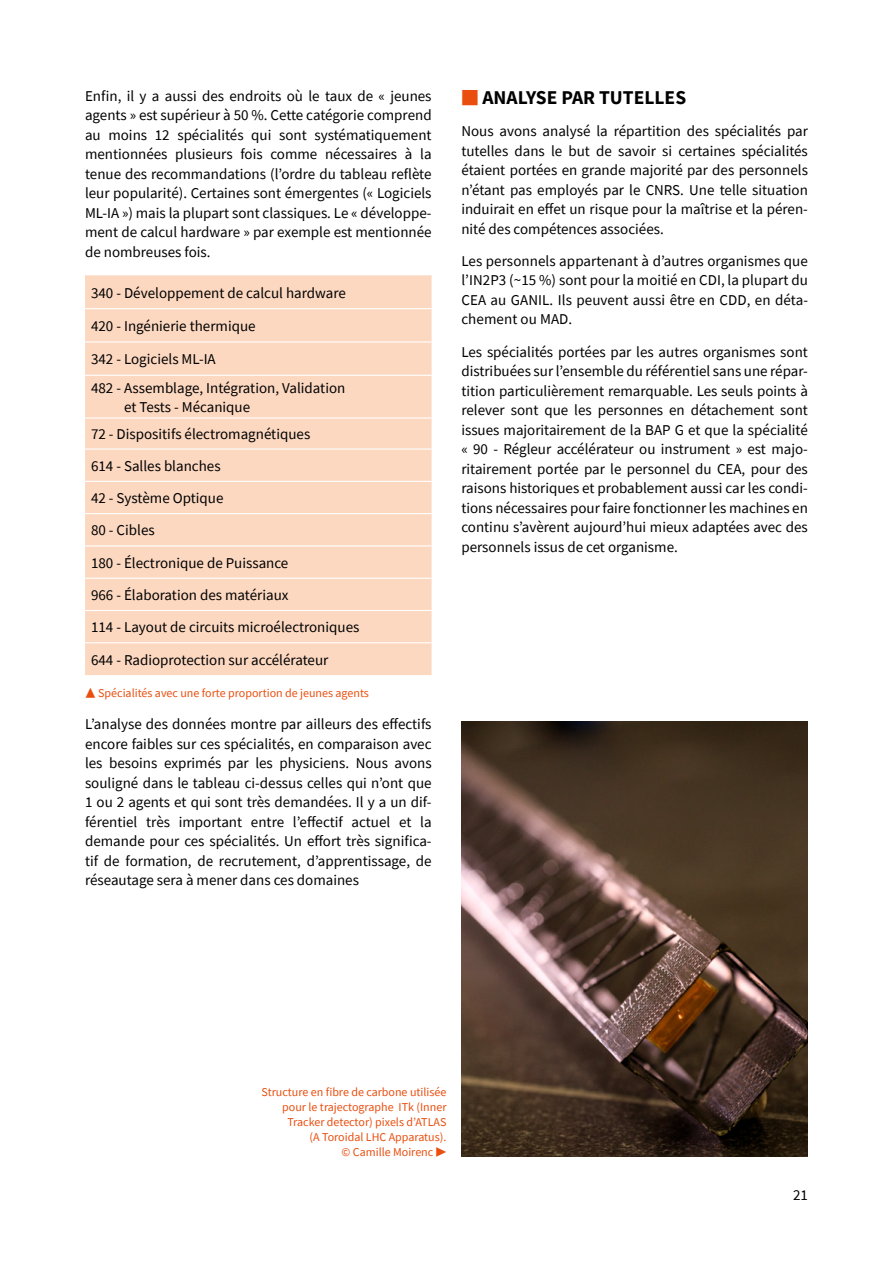
<style>
.page{position:relative;width:893px;height:1263px;background:#fff}
.page>*{position:absolute;margin:0;border:0;box-sizing:border-box;transform-origin:0 0}
.t1{font:700 19.5px "Source Sans Pro";color:#000}
.t2{font:15px/19.5px "Source Sans Pro";color:#000;text-align:justify}
.t3{font:12px/15px "Source Sans Pro";color:#e94e0f;text-align:right}
.s1{color:#e94e0f}
</style>
<div class="page">
<div style="left:85px;top:275px;width:347px;height:400px;background:#fcd8c1"></div>
<hr style="left:85px;top:308px;width:347px;height:1px;background:#fff">
<hr style="left:85px;top:341px;width:347px;height:1px;background:#fff">
<hr style="left:85px;top:375px;width:347px;height:1px;background:#fff">
<hr style="left:85px;top:417px;width:347px;height:2px;background:#fff">
<hr style="left:85px;top:448px;width:347px;height:2px;background:#fff">
<hr style="left:85px;top:481px;width:347px;height:1px;background:#fff">
<hr style="left:85px;top:513px;width:347px;height:1px;background:#fff">
<hr style="left:85px;top:545px;width:347px;height:1px;background:#fff">
<hr style="left:85px;top:578px;width:347px;height:1px;background:#fff">
<hr style="left:85px;top:610px;width:347px;height:1px;background:#fff">
<hr style="left:85px;top:642px;width:347px;height:1px;background:#fff">
<img style="left:461px;top:721px;width:346px;height:436px">
<p class="t2" style="left:85px;top:86px;width:348px">Enfin, il y a aussi des endroits où le taux de « jeunes agents » est supérieur à 50 %. Cette catégorie comprend au moins 12 spécialités qui sont systématiquement mentionnées plusieurs fois comme nécessaires à la tenue des recommandations (l’ordre du tableau reflète leur popularité). Certaines sont émergentes (« Logiciels ML-IA ») mais la plupart sont classiques. Le « développe&shy;ment de calcul hardware » par exemple est mentionnée de nombreuses fois.</p>
<p class="t2" style="left:91px;top:283px;width:256px">340 - Développement de calcul hardware</p>
<p class="t2" style="left:91px;top:316px;width:166px">420 - Ingénierie thermique</p>
<p class="t2" style="left:91px;top:345px;width:256px;line-height:28.3px">342 - Logiciels ML-IA<br>482 - Assemblage, Intégration, Validation</p>
<p class="t2" style="left:91px;top:393px;width:221px;line-height:27.2px;text-indent:33px">et Tests - Mécanique<br>72 - Dispositifs électromagnétiques</p>
<p class="t2" style="left:91px;top:450px;width:270px;line-height:32.2px;text-align:left">614 - Salles blanches<br>42 - Système Optique<br>80 - Cibles<br>180 - Électronique de Puissance<br>966 - Élaboration des matériaux<br>114 - Layout de circuits microélectroniques<br>644 - Radioprotection sur accélérateur</p>
<p class="t3" style="left:85px;top:685px;width:285px">▲ Spécialités avec une forte proportion de jeunes agents</p>
<p class="t2" style="left:85px;top:714px;width:348px">L’analyse des données montre par ailleurs des effectifs encore faibles sur ces spécialités, en comparaison avec les besoins exprimés par les physiciens. Nous avons souligné dans le tableau ci-dessus celles qui n’ont que 1 ou 2 agents et qui sont très demandées. Il y a un dif&shy;férentiel très important entre l’effectif actuel et la demande pour ces spécialités. Un effort très significa&shy;tif de formation, de recrutement, d’apprentissage, de réseautage sera à mener dans ces domaines</p>
<h1 class="t1" style="left:461px;top:84px;width:226px"><span class="s1">■</span> ANALYSE PAR TUTELLES</h1>
<p class="t2" style="left:461px;top:121px;width:348px">Nous avons analysé la répartition des spécialités par tutelles dans le but de savoir si certaines spécialités étaient portées en grande majorité par des personnels n’étant pas employés par le CNRS. Une telle situation induirait en effet un risque pour la maîtrise et la péren&shy;nité des compétences associées.</p>
<p class="t2" style="left:461px;top:251px;width:348px">Les personnels appartenant à d’autres organismes que l’IN2P3 (~15 %) sont pour la moitié en CDI, la plupart du CEA au GANIL. Ils peuvent aussi être en CDD, en déta&shy;chement ou MAD.</p>
<p class="t2" style="left:461px;top:342px;width:348px">Les spécialités portées par les autres organismes sont distribuées sur l’ensemble du référentiel sans une répar&shy;tition particulièrement remarquable. Les seuls points à relever sont que les personnes en détachement sont issues majoritairement de la BAP G et que la spécialité « 90 - Régleur accélérateur ou instrument » est majo&shy;ritairement portée par le personnel du CEA, pour des raisons historiques et probablement aussi car les condi&shy;tions nécessaires pour faire fonctionner les machines en continu s’avèrent aujourd’hui mieux adaptées avec des personnels issus de cet organisme.</p>
<p class="t3" style="left:262px;top:1084px;width:186px">Structure en fibre de carbone utilisée pour le trajectographe ITk (Inner<br>Tracker detector) pixels d’ATLAS<br>(A Toroidal LHC Apparatus).<br>© Camille Moirenc ▶</p>
<p class="t2" style="left:793px;top:1185px;width:16px">21</p>
</div>
